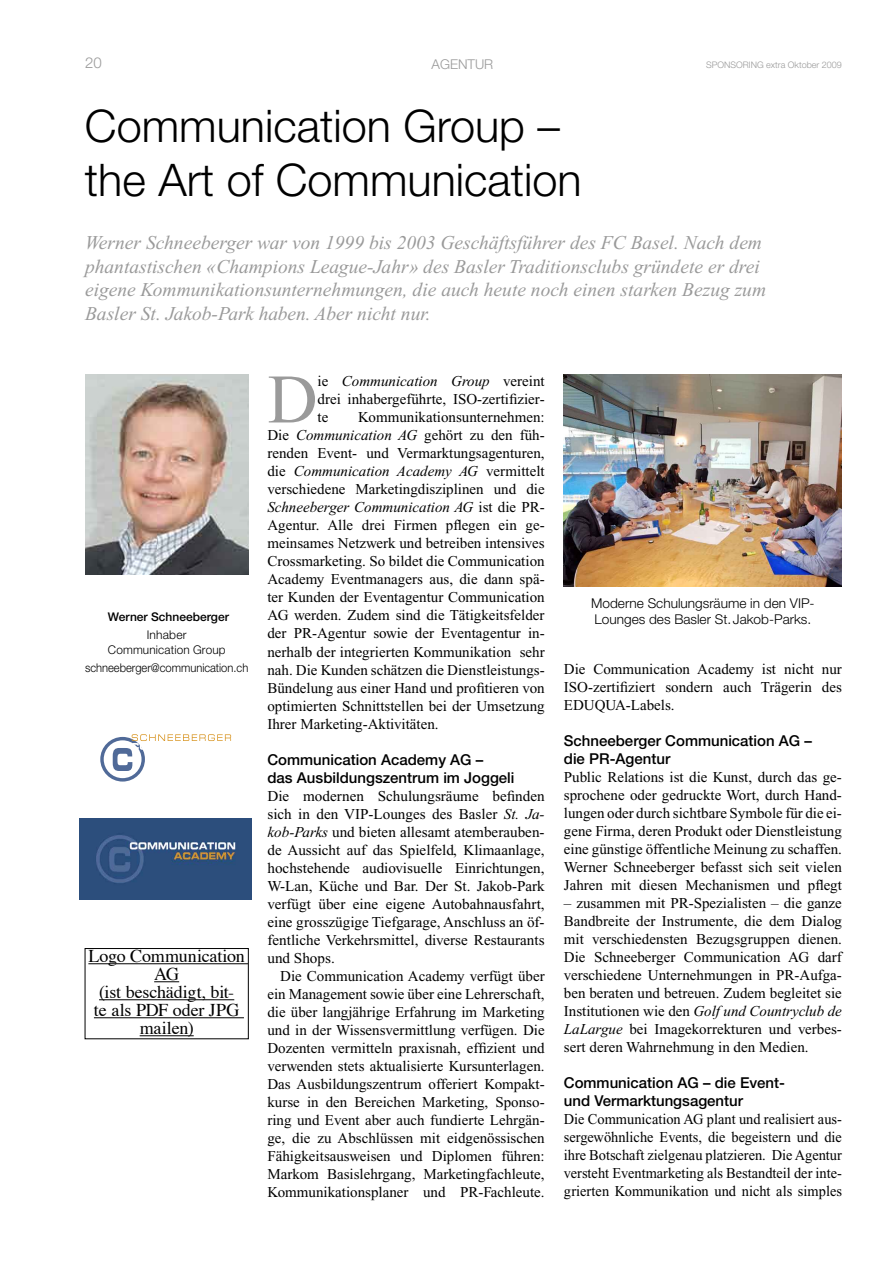
<style>
.page{position:relative;width:893px;height:1263px;background:#fff}
.page>*{position:absolute;margin:0;border:0;box-sizing:border-box;transform-origin:0 0}
.t1{font:69.45px "Times New Roman";color:#9a9a9a}
.t2{font:300 45px "Helvetica Neue";color:#000}
.t3{font:italic 19.5px "Times New Roman";color:#9a9a9a}
.Zwischentitel{font:18px/18px "Times";letter-spacing:-.01em;color:#000;text-align:center}
.t4{font:15px/18px "Times New Roman";color:#000;text-align:justify}
.t5{font:15px/18px "Times New Roman";color:#000;text-align:justify;scale:.96 1}
.t6{font:500 15px "Helvetica Neue";color:#000}
.t7{font:300 15px "Helvetica Neue";color:#9a9a9a}
.t8{font:300 13.5px "Helvetica Neue";color:#000}
.t9{font:300 13.5px "Helvetica Neue";color:#9a9a9a}
.t10{font:300 12px "Helvetica Neue";color:#000;scale:.93 1}
.t11{font:300 12px "Helvetica Neue";color:#000}
.t12{font:500 12px "Helvetica Neue";color:#000}
.t13{font:300 9px "Helvetica Neue";color:#9a9a9a}
.s1{font-style:italic}
</style>
<div class="page">
<svg style="left:100px;top:734px;width:131px;height:47px"></svg>
<img style="left:80px;top:818px;width:172px;height:81px">
<hr style="left:88px;top:963px;width:160px;height:1px;background:#000">
<svg style="left:154px;top:981px;width:25px;height:1px"></svg>
<hr style="left:99px;top:999px;width:135px;height:1px;background:#000">
<hr style="left:94px;top:1017px;width:150px;height:1px;background:#000">
<hr style="left:140px;top:1035px;width:54px;height:1px;background:#000">
<div style="left:85px;top:948px;width:164px;height:91px;border:1px solid #000"></div>
<img style="left:85px;top:375px;width:163px;height:199px">
<img style="left:564px;top:375px;width:278px;height:212px">
<p class="t7" style="left:85px;top:54px;width:18px">20</p>
<p class="t13" style="left:706px;top:60px;width:137px">SPONSORING extra Oktober 2009</p>
<p class="t9" style="left:432px;top:56px;width:63px">AGENTUR</p>
<p class="t2" style="left:85px;top:99px;width:477px">Communication Group –</p>
<p class="t2" style="left:85px;top:153px;width:498px">the Art of Communication</p>
<p class="t3" style="left:85px;top:232px;width:678px">Werner Schneeberger war von 1999 bis 2003 Geschäftsführer des FC Basel. Nach dem</p>
<p class="t3" style="left:85px;top:256px;width:676px">phantastischen «Champions League-Jahr» des Basler Traditionsclubs gründete er drei</p>
<p class="t3" style="left:85px;top:279px;width:683px">eigene Kommunikationsunternehmungen, die auch heute noch einen starken Bezug zum</p>
<p class="t3" style="left:85px;top:303px;width:347px">Basler St. Jakob-Park haben. Aber nicht nur.</p>
<p class="t12" style="left:108px;top:609px;width:123px">Werner Schneeberger</p>
<p class="t11" style="left:147px;top:628px;width:41px">Inhaber</p>
<p class="t11" style="left:108px;top:642px;width:119px">Communication Group</p>
<p class="t10" style="left:85px;top:661px;width:177px">schneeberger@communication.ch</p>
<p class="Zwischentitel" style="left:88px;top:946px;width:158px">Logo Communication<br>AG</p>
<p class="Zwischentitel" style="left:94px;top:982px;width:147px">(ist beschädigt, bit&shy;te als PDF oder JPG mailen)</p>
<p class="t1" style="left:267px;top:361px;width:52px">D</p>
<p class="t4" style="left:318px;top:372px;width:229px">ie <span class="s1">Communication Group</span> vereint drei inhabergeführte, ISO-zertifizier&shy;te</p>
<p class="t4" style="left:267px;top:408px;width:279px;text-indent:91px">Kommunikationsunternehmen:<br>Die <span class="s1">Communication AG</span> gehört zu den füh&shy;renden Event- und Vermarktungsagenturen, die <span class="s1">Communication Academy AG</span> vermittelt verschiedene Marketingdisziplinen und die <span class="s1">Schneeberger Communication AG</span> ist die PR-Agentur. Alle drei Firmen pflegen ein ge&shy;meinsames Netzwerk und betreiben intensives Crossmarketing. So bildet die Communication Academy Eventmanagers aus, die dann spä&shy;ter Kunden der Eventagentur Communication AG werden. Zudem sind die Tätigkeitsfelder der PR-Agentur sowie der Eventagentur in&shy;nerhalb der integrierten Kommunikation sehr nah. Die Kunden schätzen die Dienstleistungs-Bündelung aus einer Hand und profitieren von optimierten Schnittstellen bei der Umsetzung Ihrer Marketing-Aktivitäten.</p>
<p class="t6" style="left:267px;top:750px;width:217px">Communication Academy AG –</p>
<p class="t6" style="left:267px;top:768px;width:249px">das Ausbildungszentrum im Joggeli</p>
<p class="t4" style="left:267px;top:786px;width:279px">Die modernen Schulungsräume befinden sich in den VIP-Lounges des Basler <span class="s1">St. Ja&shy;kob-Parks</span> und bieten allesamt atemberauben&shy;de Aussicht auf das Spielfeld, Klimaanlage, hochstehende audiovisuelle Einrichtungen, W-Lan, Küche und Bar. Der St. Jakob-Park verfügt über eine eigene Autobahnausfahrt, eine grosszügige Tiefgarage, Anschluss an öf&shy;fentliche Verkehrsmittel, diverse Restaurants und Shops.</p>
<p class="t4" style="left:267px;top:966px;width:279px;text-indent:13px">Die Communication Academy verfügt über ein Management sowie über eine Lehrerschaft, die über langjährige Erfahrung im Marketing und in der Wissensvermittlung verfügen. Die Dozenten vermitteln praxisnah, effizient und verwenden stets aktualisierte Kursunterlagen.<br>Das Ausbildungszentrum offeriert Kompakt&shy;kurse in den Bereichen Marketing, Sponso&shy;ring und Event aber auch fundierte Lehrgän&shy;ge, die zu Abschlüssen mit eidgenössischen Fähigkeitsausweisen und Diplomen führen:<br>Markom Basislehrgang, Marketingfachleute, Kommunikationsplaner und PR-Fachleute.</p>
<p class="t8" style="left:591px;top:595px;width:225px">Moderne Schulungsräume in den VIP-</p>
<p class="t8" style="left:595px;top:611px;width:218px">Lounges des Basler St. Jakob-Parks.</p>
<p class="t4" style="left:564px;top:660px;width:280px">Die Communication Academy ist nicht nur ISO-zertifiziert sondern auch Trägerin des EDUQUA-Labels.</p>
<p class="t6" style="left:564px;top:732px;width:250px">Schneeberger Communication AG –</p>
<p class="t6" style="left:564px;top:750px;width:108px">die PR-Agentur</p>
<p class="t4" style="left:564px;top:768px;width:280px">Public Relations ist die Kunst, durch das ge&shy;sprochene oder gedruckte Wort, durch Hand&shy;lungen oder durch sichtbare Symbole für die ei&shy;gene Firma, deren Produkt oder Dienstleistung eine günstige öffentliche Meinung zu schaffen.<br>Werner Schneeberger befasst sich seit vielen Jahren mit diesen Mechanismen und pflegt</p>
<p class="t4" style="left:564px;top:894px;width:280px">– zusammen mit PR-Spezialisten – die ganze Bandbreite der Instrumente, die dem Dialog mit verschiedensten Bezugsgruppen dienen.<br>Die Schneeberger Communication AG darf verschiedene Unternehmungen in PR-Aufga&shy;ben beraten und betreuen. Zudem begleitet sie Institutionen wie den <span class="s1">Golf und Countryclub de LaLargue</span> bei Imagekorrekturen und verbes&shy;sert deren Wahrnehmung in den Medien.</p>
<p class="t6" style="left:564px;top:1074px;width:223px">Communication AG – die Event-</p>
<p class="t6" style="left:564px;top:1092px;width:181px">und Vermarktungsagentur</p>
<p class="t5" style="left:564px;top:1110px;width:291px">Die Communication AG plant und realisiert aus&shy;sergewöhnliche Events, die begeistern und die ihre Botschaft zielgenau platzieren. Die Agentur versteht Eventmarketing als Bestandteil der inte&shy;grierten Kommunikation und nicht als simples</p>
</div>
